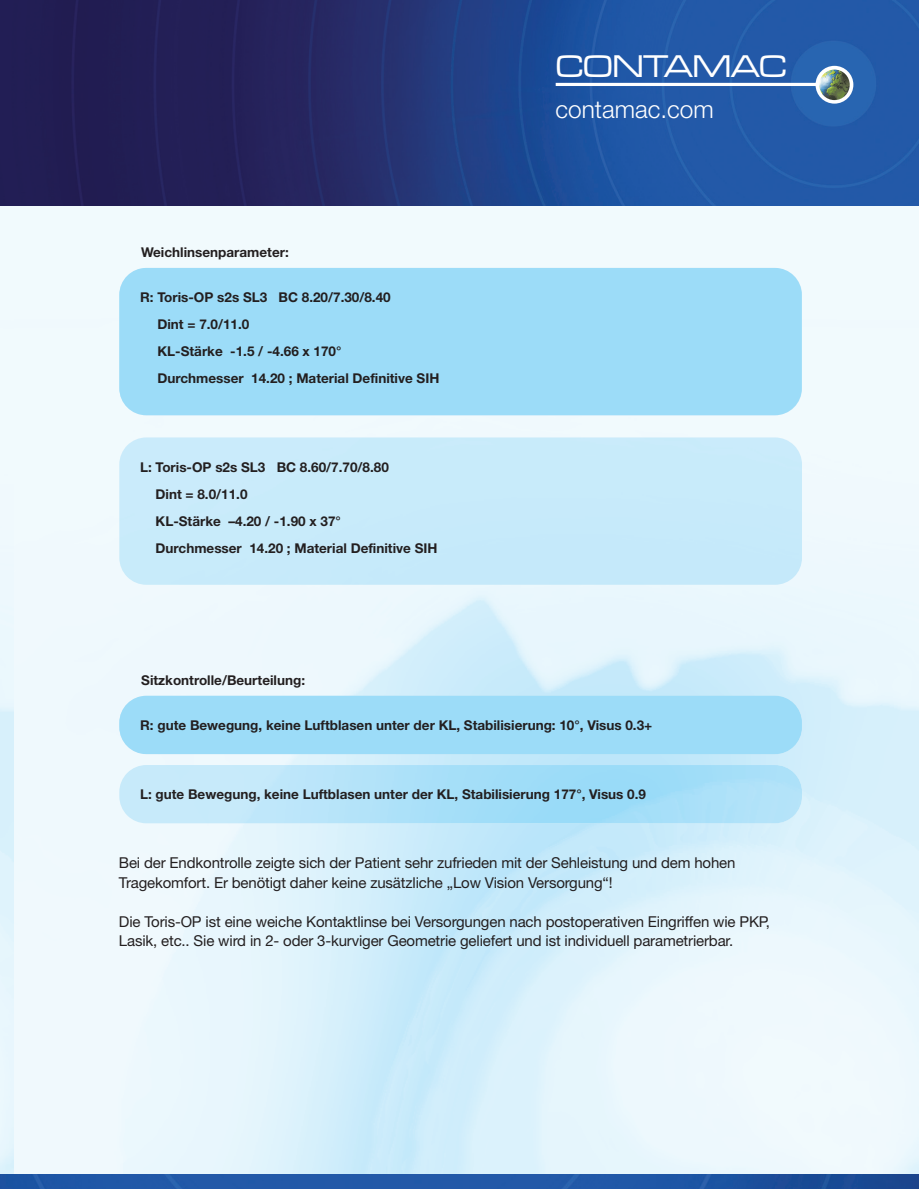
<style>
.page{position:relative;width:919px;height:1189px;background:#fff}
.page>*{position:absolute;margin:0;border:0;box-sizing:border-box;transform-origin:0 0}
.t1{font:32.55px "Microgramma D Medi Exte";color:#fff}
.t2{font:300 24.3px "Helvetica Neue";color:#fff}
.t3{font:15px/19.5px "Helvetica Neue";letter-spacing:-.01em;color:#231f20}
.t4{font:700 13.5px/27px "Helvetica Neue";color:#231f20}
</style>
<div class="page">
<img style="left:13px;top:206px;width:905px;height:969px">
<img style="left:0;top:206px;width:13px;height:969px">
<img style="left:0;top:0;width:918px;height:206px">
<hr style="left:555px;top:83px;width:261px;height:3px;background:#fff">
<svg style="left:815px;top:66px;width:38px;height:38px"></svg>
<img style="left:819px;top:70px;width:30px;height:30px;border-radius:50%">
<img style="left:0;top:1175px;width:918px;height:14px">
<div style="left:119px;top:268px;width:682px;height:147px;background:#9cdcf8;border-radius:27px"></div>
<div style="left:119px;top:437px;width:682px;height:148px;background:#c8ebfa"></div>
<div style="left:119px;top:696px;width:682px;height:58px;background:#9cdcf8;border-radius:27px"></div>
<img style="left:119px;top:765px;width:682px;height:58px">
<p class="t4" style="left:141px;top:240px;width:149px">Weichlinsenparameter:</p>
<p class="t4" style="left:157px;top:285px;width:283px;text-indent:-17px">R: Toris-OP s2s SL3 BC 8.20/7.30/8.40<br>Dint = 7.0/11.0<br>KL-Stärke -1.5 / -4.66 x 170°<br>Durchmesser 14.20 ; Material Definitive SIH</p>
<p class="t4" style="left:155px;top:455px;width:283px;text-indent:-15px">L: Toris-OP s2s SL3 BC 8.60/7.70/8.80<br>Dint = 8.0/11.0<br>KL-Stärke –4.20 / -1.90 x 37°<br>Durchmesser 14.20 ; Material Definitive SIH</p>
<h1 class="t1" style="left:555px;top:46px;width:232px">CONTAMAC</h1>
<h2 class="t2" style="left:555px;top:100px;width:159px">contamac.com</h2>
<p class="t4" style="left:141px;top:668px;width:165px">Sitzkontrolle/Beurteilung:</p>
<p class="t4" style="left:140px;top:713px;width:513px">R: gute Bewegung, keine Luftblasen unter der KL, Stabilisierung: 10°, Visus 0.3+</p>
<p class="t4" style="left:140px;top:782px;width:507px">L: gute Bewegung, keine Luftblasen unter der KL, Stabilisierung 177°, Visus 0.9</p>
<p class="t3" style="left:119px;top:855px;width:618px">Bei der Endkontrolle zeigte sich der Patient sehr zufrieden mit der Sehleistung und dem hohen<br>Tragekomfort. Er benötigt daher keine zusätzliche „Low Vision Versorgung“!</p>
<p class="t3" style="left:119px;top:913px;width:652px">Die Toris-OP ist eine weiche Kontaktlinse bei Versorgungen nach postoperativen Eingriffen wie PKP,<br>Lasik, etc.. Sie wird in 2- oder 3-kurviger Geometrie geliefert und ist individuell parametrierbar.</p>
</div>
